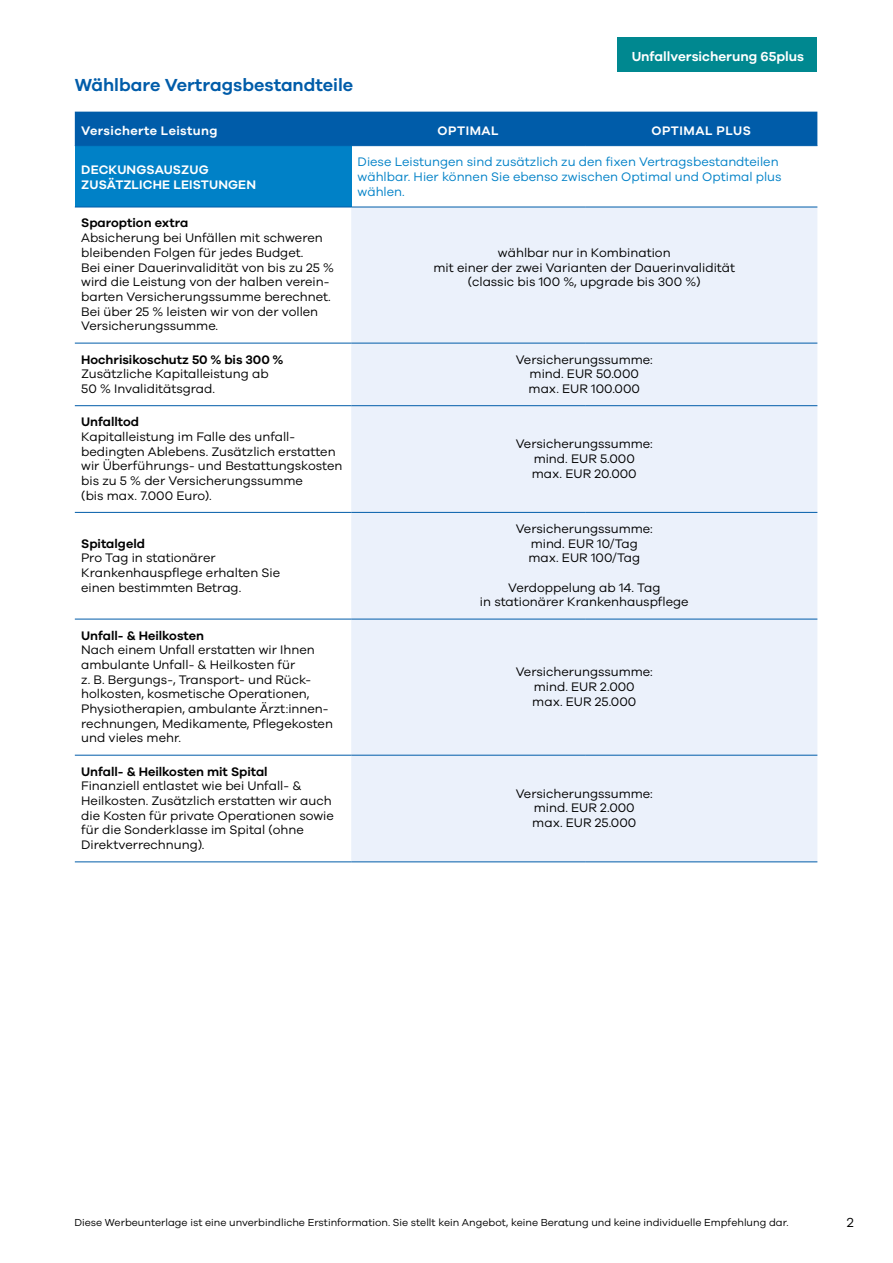
<style>
.page{position:relative;width:893px;height:1263px;background:#fff}
.page>*{position:absolute;margin:0;border:0;box-sizing:border-box;transform-origin:0 0}
.Hauptüberschrift_bla{font:600 18px "UNIQA Galano";color:#005ca9}
.t1{font:600 13.5px "UNIQA Galano";color:#fff}
.t2{font:13.5px "UNIQA Galano";color:#000}
.Überschrift_Rang_2{font:12.75px/14.7px "UNIQA Galano";color:#000}
.Tabelle_body_Galano{font:12.75px/14.7px "UNIQA Galano";color:#000;text-align:center}
.Tabelle_body_Galano-2{font:12.75px/15.1px "UNIQA Galano";color:#0081c7}
.Überschrift_Rang_2-2{font:600 12.75px "UNIQA Galano";color:#000}
.Tabelle_kopf_Galano{font:600 12.75px "UNIQA Galano";letter-spacing:.03em;color:#fff}
.Überschrift_Thema_w{font:600 12.75px "UNIQA Galano";letter-spacing:.01em;color:#fff}
.t3{font:10.5px "UNIQA Galano";color:#000}
</style>
<div class="page">
<div style="left:618px;top:37px;width:199px;height:34px;background:#008890"></div>
<div style="left:75px;top:112px;width:742px;height:33px;background:#005ca9"></div>
<div style="left:75px;top:146px;width:276px;height:61px;background:#0081c7"></div>
<div style="left:351px;top:208px;width:466px;height:654px;background:#ebf1fb"></div>
<hr style="left:351px;top:145px;width:234px;height:1px;background:#005ca9">
<hr style="left:585px;top:145px;width:232px;height:1px;background:#005ca9">
<hr style="left:75px;top:755px;width:276px;height:1px;background:#005ca9">
<hr style="left:75px;top:862px;width:276px;height:1px;background:#005ca9">
<hr style="left:351px;top:207px;width:234px;height:1px;background:#005ca9">
<hr style="left:585px;top:207px;width:232px;height:1px;background:#005ca9">
<hr style="left:351px;top:343px;width:234px;height:1px;background:#005ca9">
<hr style="left:585px;top:343px;width:232px;height:1px;background:#005ca9">
<hr style="left:351px;top:405px;width:234px;height:1px;background:#005ca9">
<hr style="left:585px;top:405px;width:232px;height:1px;background:#005ca9">
<hr style="left:351px;top:512px;width:234px;height:1px;background:#005ca9">
<hr style="left:585px;top:512px;width:232px;height:1px;background:#005ca9">
<hr style="left:351px;top:619px;width:234px;height:1px;background:#005ca9">
<hr style="left:585px;top:619px;width:232px;height:1px;background:#005ca9">
<hr style="left:351px;top:755px;width:234px;height:1px;background:#005ca9">
<hr style="left:585px;top:755px;width:232px;height:1px;background:#005ca9">
<hr style="left:351px;top:862px;width:234px;height:1px;background:#005ca9">
<hr style="left:585px;top:862px;width:232px;height:1px;background:#005ca9">
<hr style="left:75px;top:207px;width:276px;height:1px;background:#005ca9">
<hr style="left:75px;top:343px;width:276px;height:1px;background:#005ca9">
<hr style="left:75px;top:405px;width:276px;height:1px;background:#005ca9">
<hr style="left:75px;top:512px;width:276px;height:1px;background:#005ca9">
<hr style="left:75px;top:619px;width:276px;height:1px;background:#005ca9">
<hr style="left:75px;top:145px;width:276px;height:1px;background:#005ca9">
<p class="Hauptüberschrift_bla" style="left:75px;top:74px;width:280px">Wählbare Vertragsbestandteile</p>
<p class="t1" style="left:632px;top:48px;width:174px">Unfallversicherung 65plus</p>
<p class="Tabelle_kopf_Galano" style="left:81px;top:123px;width:138px">Versicherte Leistung</p>
<p class="Tabelle_kopf_Galano" style="left:438px;top:123px;width:63px">OPTIMAL</p>
<p class="Tabelle_kopf_Galano" style="left:651px;top:123px;width:101px">OPTIMAL PLUS</p>
<p class="Überschrift_Thema_w" style="left:81px;top:161px;width:129px">DECKUNGSAUSZUG</p>
<p class="Überschrift_Thema_w" style="left:81px;top:177px;width:176px">ZUSÄTZLICHE LEISTUNGEN</p>
<p class="Tabelle_body_Galano-2" style="left:358px;top:154px;width:425px">Diese Leistungen sind zusätzlich zu den fixen Vertragsbestandteilen wählbar. Hier können Sie ebenso zwischen Optimal und Optimal plus wählen.</p>
<p class="Überschrift_Rang_2-2" style="left:81px;top:215px;width:109px">Sparoption extra</p>
<p class="Überschrift_Rang_2" style="left:81px;top:230px;width:254px">Absicherung bei Unfällen mit schweren bleibenden Folgen für jedes Budget.<br>Bei einer Dauerinvalidität von bis zu 25 % wird die Leistung von der halben verein&shy;barten Versicherungssumme berechnet.<br>Bei über 25 % leisten wir von der vollen Versicherungssumme.</p>
<p class="Überschrift_Rang_2-2" style="left:81px;top:351px;width:204px">Hochrisikoschutz 50 % bis 300 %</p>
<p class="Überschrift_Rang_2" style="left:81px;top:366px;width:189px">Zusätzliche Kapitalleistung ab<br>50 % Invaliditätsgrad.</p>
<p class="Tabelle_body_Galano" style="left:434px;top:245px;width:303px">wählbar nur in Kombination<br>mit einer der zwei Varianten der Dauerinvalidität</p>
<p class="Tabelle_body_Galano" style="left:468px;top:274px;width:234px">(classic bis 100 %, upgrade bis 300 %)</p>
<p class="Tabelle_body_Galano" style="left:516px;top:352px;width:139px">Versicherungssumme: mind. EUR 50.000 max. EUR 100.000</p>
<p class="Überschrift_Rang_2-2" style="left:81px;top:414px;width:59px">Unfalltod</p>
<p class="Überschrift_Rang_2" style="left:81px;top:429px;width:263px">Kapitalleistung im Falle des unfall&shy;bedingten Ablebens. Zusätzlich erstatten wir Überführungs- und Bestattungskosten bis zu 5 % der Versicherungssumme<br>(bis max. 7.000 Euro).</p>
<p class="Tabelle_body_Galano" style="left:516px;top:436px;width:139px">Versicherungssumme: mind. EUR 5.000<br>max. EUR 20.000</p>
<p class="Überschrift_Rang_2-2" style="left:81px;top:535px;width:65px">Spitalgeld</p>
<p class="Überschrift_Rang_2" style="left:81px;top:550px;width:200px">Pro Tag in stationärer<br>Krankenhauspflege erhalten Sie einen bestimmten Betrag.</p>
<p class="Tabelle_body_Galano" style="left:516px;top:521px;width:139px">Versicherungssumme:</p>
<p class="Tabelle_body_Galano" style="left:531px;top:536px;width:109px">mind. EUR 10/Tag</p>
<p class="Tabelle_body_Galano" style="left:528px;top:550px;width:113px">max. EUR 100/Tag</p>
<p class="Tabelle_body_Galano" style="left:508px;top:580px;width:154px">Verdoppelung ab 14. Tag</p>
<p class="Tabelle_body_Galano" style="left:480px;top:594px;width:210px">in stationärer Krankenhauspflege</p>
<p class="Überschrift_Rang_2-2" style="left:81px;top:627px;width:124px">Unfall- &amp; Heilkosten</p>
<p class="Überschrift_Rang_2" style="left:81px;top:642px;width:253px">Nach einem Unfall erstatten wir Ihnen ambulante Unfall- &amp; Heilkosten für<br>z. B. Bergungs-, Transport- und Rück&shy;holkosten, kosmetische Operationen, Physiotherapien, ambulante Ärzt:innen&shy;rechnungen, Medikamente, Pflegekosten und vieles mehr.</p>
<p class="Tabelle_body_Galano" style="left:516px;top:664px;width:139px">Versicherungssumme:</p>
<p class="Tabelle_body_Galano" style="left:534px;top:679px;width:102px">mind. EUR 2.000</p>
<p class="Tabelle_body_Galano" style="left:532px;top:694px;width:106px">max. EUR 25.000</p>
<p class="Überschrift_Rang_2-2" style="left:81px;top:763px;width:188px">Unfall- &amp; Heilkosten mit Spital</p>
<p class="Überschrift_Rang_2" style="left:81px;top:778px;width:254px">Finanziell entlastet wie bei Unfall- &amp; Heilkosten. Zusätzlich erstatten wir auch die Kosten für private Operationen sowie für die Sonderklasse im Spital (ohne Direktverrechnung).</p>
<p class="Tabelle_body_Galano" style="left:516px;top:786px;width:139px">Versicherungssumme:</p>
<p class="Tabelle_body_Galano" style="left:534px;top:800px;width:102px">mind. EUR 2.000</p>
<p class="Tabelle_body_Galano" style="left:532px;top:815px;width:106px">max. EUR 25.000</p>
<p class="t3" style="left:74px;top:1216px;width:716px">Diese Werbeunterlage ist eine unverbindliche Erstinformation. Sie stellt kein Angebot, keine Beratung und keine individuelle Empfehlung dar.</p>
<p class="t2" style="left:847px;top:1214px;width:8px">2</p>
</div>
